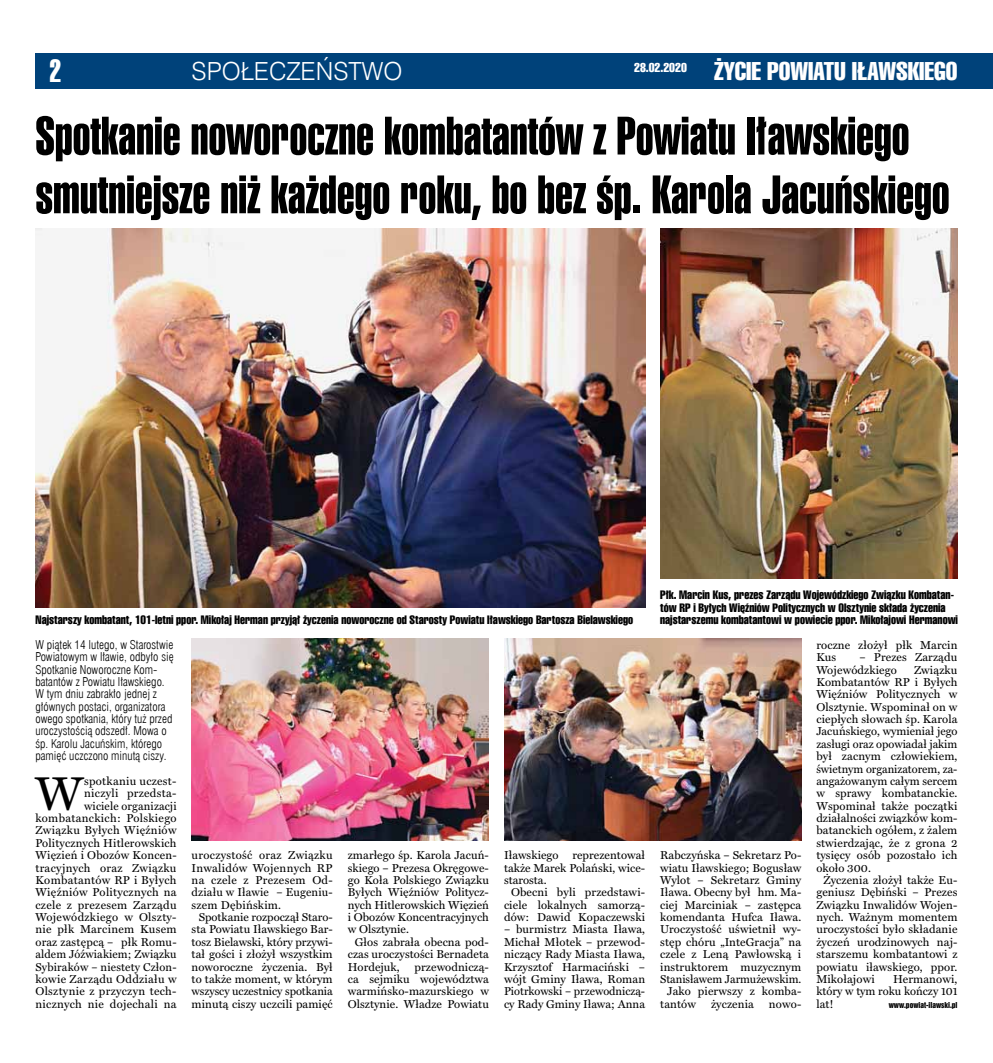
<style>
.page{position:relative;width:993px;height:1063px;background:#fff}
.page>*{position:absolute;margin:0;border:0;box-sizing:border-box;transform-origin:0 0}
.t1{font:52.5px/58.8px "Swis 911 X Cm EU";color:#000}
.t2{font:47.75px "Miller Text Pl";color:#000}
.t3{font:31.25px "Swis 911 X Cm EU";color:#fff}
.t4{font:25px "Swis 911 Cm EU";color:#fff}
.t5{font:25px "Swis 721 Lt EU";color:#fff}
.t6{font:12.5px "Swis 911 Cm EU";color:#fff}
.t7{font:11.88px/12.4px "Swis 911 Cm EU";color:#000}
.t8{font:11.88px/12.4px "Swis 721 Lt Cn EU";color:#000}
.t9{font:11.5px/12.4px "Miller Text Pl";letter-spacing:.01em;color:#000;text-align:justify}
.t10{font:7.5px "Swis 921 EU";color:#000}
</style>
<div class="page">
<div style="left:35px;top:53px;width:957px;height:36px;background:#00427a"></div>
<hr style="left:992px;top:53px;width:1px;height:36px;background:#00427a">
<img style="left:35px;top:228px;width:610px;height:379px">
<img style="left:191px;top:639px;width:298px;height:201px">
<img style="left:504px;top:639px;width:297px;height:201px">
<img style="left:660px;top:228px;width:297px;height:350px">
<h3 class="t5" style="left:191px;top:56px;width:212px">SPOŁECZEŃSTWO</h3>
<h1 class="t1" style="left:35px;top:107px;width:915px">Spotkanie noworoczne kombatantów z Powiatu Iławskiego smutniejsze niż każdego roku, bo bez śp. Karola Jacuńskiego</h1>
<h3 class="t3" style="left:50px;top:53px;width:13px">2</h3>
<h3 class="t4" style="left:714px;top:56px;width:245px">Życie powiatu iławskiego</h3>
<p class="t6" style="left:634px;top:60px;width:54px">28.02.2020</p>
<p class="t7" style="left:36px;top:614px;width:598px">Najstarszy kombatant, 101-letni ppor. Mikołaj Herman przyjął życzenia noworoczne od Starosty Powiatu Iławskiego Bartosza Bielawskiego</p>
<p class="t8" style="left:35px;top:639px;width:140px">W piątek 14 lutego, w Starostwie<br>Powiatowym w Iławie, odbyło się<br>Spotkanie Noworoczne Kom&shy;batantów z Powiatu Iławskiego.<br>W tym dniu zabrakło jednej z głównych postaci, organizatora owego spotkania, który tuż przed uroczystością odszedł. Mowa o śp. Karolu Jacuńskim, którego pamięć uczczono minutą ciszy.</p>
<h2 class="t2" style="left:35px;top:765px;width:49px">W</h2>
<p class="t9" style="left:35px;top:775px;width:143px;text-align:right">spotkaniu uczest-<br>niczyli przedsta-<br>wiciele organizacji kombatanckich: Polskiego<br>Związku Byłych Więźniów<br>Politycznych Hitlerowskich<br>Więzień i Obozów Koncen&shy;tracyjnych oraz Związku<br>Kombatantów RP i Byłych<br>Więźniów Politycznych na czele z prezesem Zarządu<br>Wojewódzkiego w Olszty&shy;nie płk Marcinem Kusem oraz zastępcą – płk Romu&shy;aldem Jóźwiakiem; Związku<br>Sybiraków – niestety Człon&shy;kowie Zarządu Oddziału w<br>Olsztynie z przyczyn tech&shy;nicznych nie dojechali na</p>
<p class="t9" style="left:191px;top:849px;width:143px">uroczystość oraz Związku Inwalidów Wojennych RP na czele z Prezesem Od&shy;działu w Iławie – Eugeniu&shy;szem Dębińskim.</p>
<p class="t9" style="left:191px;top:911px;width:143px;text-indent:7px">Spotkanie rozpoczął Staro&shy;sta Powiatu Iławskiego Bar&shy;tosz Bielawski, który przywi&shy;tał gości i złożył wszystkim noworoczne życzenia. Był to także moment, w którym wszyscy uczestnicy spotkania minutą ciszy uczcili pamięć</p>
<p class="t9" style="left:348px;top:849px;width:143px">zmarłego śp. Karola Jacuń&shy;skiego – Prezesa Okręgowe&shy;go Koła Polskiego Związku Byłych Więźniów Politycz&shy;nych Hitlerowskich Więzień i Obozów Koncentracyjnych w Olsztynie.</p>
<p class="t9" style="left:348px;top:936px;width:143px;text-indent:7px">Głos zabrała obecna pod&shy;czas uroczystości Bernadeta Hordejuk,</p>
<p class="t9" style="left:348px;top:960px;width:143px;text-indent:67px">przewodniczą&shy;ca sejmiku województwa warmińsko-mazurskiego w Olsztynie. Władze Powiatu</p>
<p class="t9" style="left:504px;top:849px;width:143px">Iławskiego reprezentował także Marek Polański, wice&shy;starosta.</p>
<p class="t9" style="left:504px;top:886px;width:143px;text-indent:7px">Obecni byli przedstawi&shy;ciele lokalnych samorzą&shy;dów: Dawid Kopaczewski</p>
<p class="t9" style="left:504px;top:923px;width:143px">– burmistrz Miasta Iława, Michał Młotek – przewod&shy;niczący Rady Miasta Iława, Krzysztof Harmaciński – wójt Gminy Iława, Roman Piotrkowski – przewodniczą&shy;cy Rady Gminy Iława; Anna</p>
<p class="t7" style="left:660px;top:589px;width:299px">Płk. Marcin Kus, prezes Zarządu Wojewódzkiego Związku Kombatan&shy;tów RP i Byłych Więźniów Politycznych w Olsztynie składa życzenia najstarszemu kombatantowi w powiecie ppor. Mikołajowi Hermanowi</p>
<p class="t9" style="left:660px;top:849px;width:143px">Rabczyńska – Sekretarz Po-</p>
<p class="t9" style="left:660px;top:861px;width:143px">wiatu Iławskiego; Bogusław</p>
<p class="t9" style="left:660px;top:874px;width:143px">Wylot – Sekretarz Gminy</p>
<p class="t9" style="left:660px;top:886px;width:143px">Iława. Obecny był hm. Ma-</p>
<p class="t9" style="left:660px;top:899px;width:143px">ciej Marciniak – zastępca</p>
<p class="t9" style="left:660px;top:911px;width:143px">komendanta Hufca Iława.</p>
<p class="t9" style="left:660px;top:923px;width:142px">Uroczystość uświetnił wy-</p>
<p class="t9" style="left:660px;top:936px;width:143px">stęp chóru „InteGracja” na</p>
<p class="t9" style="left:660px;top:948px;width:142px">czele z Leną Pawłowską i</p>
<p class="t9" style="left:660px;top:960px;width:143px">instruktorem muzycznym</p>
<p class="t9" style="left:660px;top:973px;width:143px">Stanisławem Jarmużewskim.</p>
<p class="t9" style="left:667px;top:985px;width:135px">Jako pierwszy z komba-</p>
<p class="t9" style="left:660px;top:998px;width:37px">tantów</p>
<p class="t9" style="left:710px;top:998px;width:44px">życzenia</p>
<p class="t9" style="left:768px;top:998px;width:34px">nowo-</p>
<p class="t9" style="left:816px;top:639px;width:143px">roczne złożył płk Marcin<br>Kus</p>
<p class="t9" style="left:816px;top:651px;width:142px;text-indent:43px">– Prezes Zarządu<br>Wojewódzkiego</p>
<p class="t9" style="left:816px;top:663px;width:143px;text-indent:98px">Związku Kombatantów RP i Byłych Więźniów Politycznych w Olsztynie. Wspominał on w ciepłych słowach śp. Karola Jacuńskiego, wymieniał jego zasługi oraz opowiadał jakim był zacnym człowiekiem, świetnym organizatorem, za&shy;angażowanym całym sercem w sprawy kombatanckie.<br>Wspominał także początki działalności związków kom&shy;batanckich ogółem, z żalem stwierdzając, że z grona 2 tysięcy osób pozostało ich około 300.</p>
<p class="t9" style="left:816px;top:874px;width:143px;text-indent:7px">Życzenia złożył także Eu&shy;geniusz Dębiński – Prezes Związku Inwalidów Wojen&shy;nych. Ważnym momentem uroczystości było składanie życzeń urodzinowych naj&shy;starszemu kombatantowi z powiatu iławskiego, ppor.<br>Mikołajowi</p>
<p class="t9" style="left:816px;top:973px;width:143px;text-indent:77px">Hermanowi, który w tym roku kończy 101 lat!</p>
<p class="t10" style="left:888px;top:1000px;width:70px">www.powiat-ilawski.pl</p>
</div>
